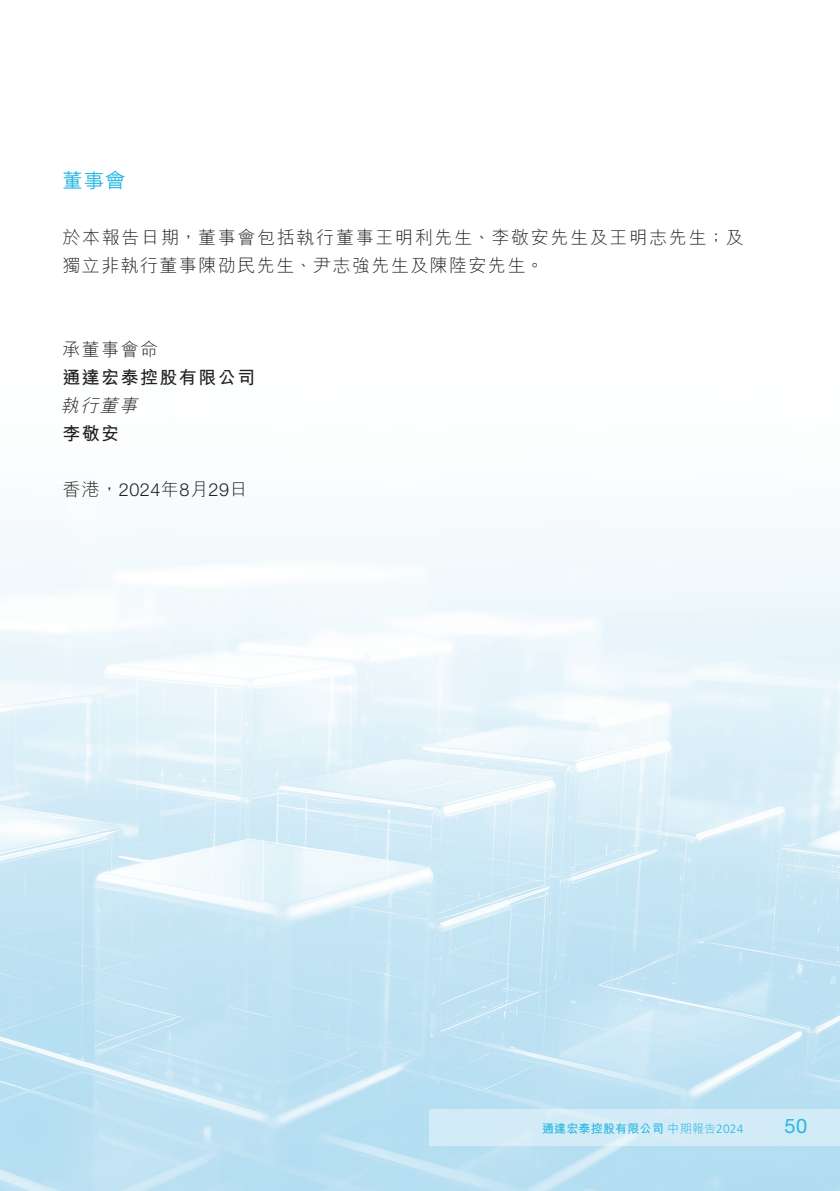
<style>
.page{position:relative;width:840px;height:1191px;background:#fff}
.page>*{position:absolute;margin:0;border:0;box-sizing:border-box;transform-origin:0 0}
.t1{font:500 20px "M Hei HK";color:#26b7e2}
.t2{font:20px "Helvetica Neue LT Std";color:#26b7e2}
.t3{font:300 18px/28px "M Hei HK";letter-spacing:.095em;color:#231f20}
.t4{font:700 18px "M Hei HK";letter-spacing:.08em;color:#231f20}
.t5{font:300 18px "Helvetica Neue LT Std";letter-spacing:.03em;color:#231f20}
.t6{font:italic 300 18px "M Hei HK";color:#231f20}
.t7{font:700 12px "M Hei HK";letter-spacing:.015em;color:#26b7e2}
.s1{font-family:"M Hei HK"}
.s2{font-weight:300}
.s3{font-family:"Frutiger LT Std";font-weight:300}
</style>
<div class="page">
<img style="left:0;top:532px;width:839px;height:659px">
<div style="left:429px;top:1109px;width:410px;height:37px;background:#d2ebf7"></div>
<p class="t1" style="left:62px;top:166px;width:65px">董事會</p>
<p class="t3" style="left:62px;top:223px;width:682px">於本報告日期，董事會包括執行董事王明利先生、李敬安先生及王明志先生；及獨立非執行董事陳劭民先生、尹志強先生及陳陸安先生。</p>
<p class="t3" style="left:62px;top:335px;width:97px">承董事會命</p>
<p class="t4" style="left:62px;top:364px;width:194px">通達宏泰控股有限公司</p>
<p class="t6" style="left:61px;top:396px;width:83px">執行董事</p>
<p class="t4" style="left:62px;top:420px;width:58px">李敬安</p>
<p class="t5" style="left:62px;top:479px;width:186px"><span class="s1">香港，</span>2024<span class="s1">年 月</span>8 29<span class="s1">日</span></p>
<p class="t7" style="left:541px;top:1119px;width:203px">通達宏泰控股有限公司<span class="s2">中期報告</span><span class="s3">2024</span></p>
<p class="t2" style="left:784px;top:1114px;width:24px">50</p>
</div>
